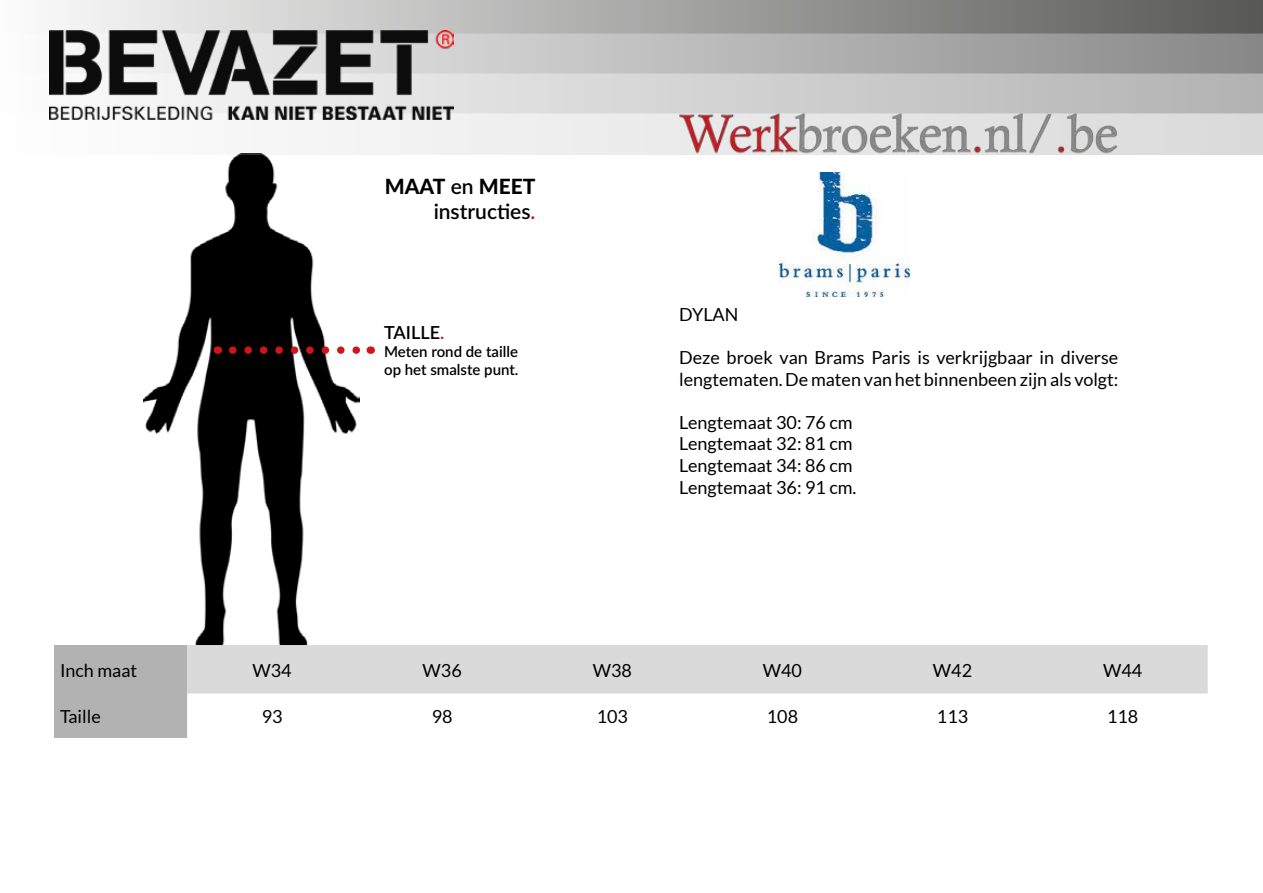
<style>
.page{position:relative;width:1263px;height:893px;background:#fff}
.page>*{position:absolute;margin:0;border:0;box-sizing:border-box;transform-origin:0 0}
.t1{font:600 21px/25.2px "Lato";color:#000;text-align:right}
.t2{font:18px/21.6px "Lato";color:#000}
.t3{font:600 18px "Lato";color:#000}
.t4{font:600 15px/18px "Lato";color:#000}
.s1{font-weight:800}
.s2{color:#cd171a}
</style>
<div class="page">
<img style="left:144px;top:154px;width:216px;height:491px">
<svg style="left:233px;top:346px;width:127px;height:8px"></svg>
<img style="left:49px;top:0;width:1214px;height:154px">
<img style="left:50px;top:31px;width:403px;height:88px">
<div style="left:54px;top:645px;width:133px;height:93px;background:#b3b2b2"></div>
<div style="left:187px;top:645px;width:1021px;height:48px;background:#dadada"></div>
<img style="left:779px;top:186px;width:130px;height:110px">
<img style="left:679px;top:109px;width:439px;height:77px">
<p class="t1" style="left:385px;top:172px;width:152px"><span class="s1">MAAT</span> en <span class="s1">MEET </span>instructies<span class="s2">.</span></p>
<p class="t3" style="left:384px;top:320px;width:62px">TAILLE<span class="s2">.</span></p>
<p class="t4" style="left:384px;top:342px;width:136px">Meten rond de taille op het smalste punt.</p>
<p class="t2" style="left:679px;top:303px;width:61px">DYLAN</p>
<p class="t2" style="left:679px;top:347px;width:441px">Deze broek van Brams Paris is verkrijgbaar in diverse lengtematen. De maten van het binnenbeen zijn als volgt:</p>
<p class="t2" style="left:679px;top:411px;width:179px">Lengtemaat 30: 76 cm<br>Lengtemaat 32: 81 cm<br>Lengtemaat 34: 86 cm<br>Lengtemaat 36: 91 cm.</p>
<p class="t2" style="left:60px;top:659px;width:79px">Inch maat</p>
<p class="t2" style="left:253px;top:659px;width:41px">W34</p>
<p class="t2" style="left:423px;top:659px;width:41px">W36</p>
<p class="t2" style="left:593px;top:659px;width:41px">W38</p>
<p class="t2" style="left:763px;top:659px;width:41px">W40</p>
<p class="t2" style="left:933px;top:659px;width:41px">W42</p>
<p class="t2" style="left:1103px;top:659px;width:41px">W44</p>
<p class="t2" style="left:60px;top:705px;width:42px">Taille</p>
<p class="t2" style="left:262px;top:705px;width:22px">93</p>
<p class="t2" style="left:432px;top:705px;width:22px">98</p>
<p class="t2" style="left:597px;top:705px;width:33px">103</p>
<p class="t2" style="left:767px;top:705px;width:33px">108</p>
<p class="t2" style="left:937px;top:705px;width:33px">113</p>
<p class="t2" style="left:1107px;top:705px;width:33px">118</p>
</div>
